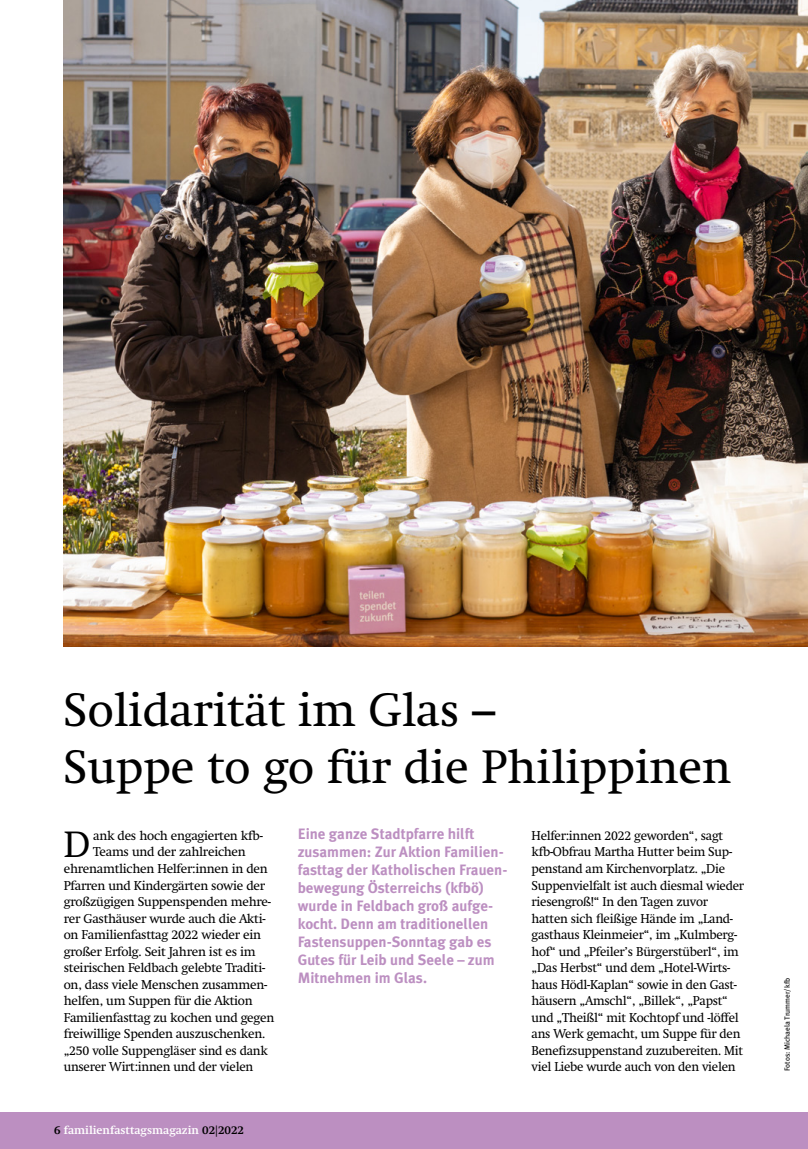
<style>
.page{position:relative;width:808px;height:1149px;background:#fff}
.page>*{position:absolute;margin:0;border:0;box-sizing:border-box;transform-origin:0 0}
._06_ZwiTi{font:46.5px/57px "Swift";color:#000}
.t1{font:36.3px "Swift";color:#000}
.t2{font:700 15px/18px "Meta Plus";color:#bc8fc1}
.t3{font:12.75px/16.5px "Swift";letter-spacing:-.02em;color:#000}
._06_ZwiTi-2{font:700 11.25px "Swift";color:#fff}
.t4{font:7.5px "Meta Plus Lining";color:#000}
.s1{color:#000}
</style>
<div class="page">
<div style="left:0;top:1112px;width:808px;height:36px;background:#bc8fc1"></div>
<img style="left:64px;top:0;width:744px;height:646px">
<p class="_06_ZwiTi" style="left:63px;top:682px;width:669px">Solidarität im Glas –<br>Suppe to go für die Philippinen</p>
<p class="t2" style="left:298px;top:824px;width:211px">Eine ganze Stadtpfarre hilft zusammen: Zur Aktion Familien&shy;fasttag der Katholischen Frauen&shy;bewegung Österreichs (kfbö) wurde in Feldbach groß aufge&shy;kocht. Denn am traditionellen<br>Fastensuppen-Sonntag gab es<br>Gutes für Leib und Seele – zum<br>Mitnehmen im Glas.</p>
<p class="t3" style="left:531px;top:827px;width:214px">Helfer:innen 2022 geworden“, sagt kfb-Obfrau Martha Hutter beim Sup&shy;penstand am Kirchenvorplatz. „Die Suppenvielfalt ist auch diesmal wieder riesengroß!“ In den Tagen zuvor hatten sich fleißige Hände im „Land&shy;gasthaus Kleinmeier“, im „Kulmberg&shy;hof“ und „Pfeiler’s Bürgerstüberl“, im „Das Herbst“ und dem „Hotel-Wirts&shy;haus Hödl-Kaplan“ sowie in den Gast&shy;häusern „Amschl“, „Billek“, „Papst“ und „Theißl“ mit Kochtopf und -löffel ans Werk gemacht, um Suppe für den Benefizsuppenstand zuzubereiten. Mit viel Liebe wurde auch von den vielen</p>
<p class="t1" style="left:64px;top:822px;width:28px">D</p>
<p class="t3" style="left:93px;top:827px;width:171px">ank des hoch engagierten kfb-</p>
<p class="t3" style="left:93px;top:843px;width:154px">Teams und der zahlreichen</p>
<p class="t3" style="left:64px;top:860px;width:205px">ehrenamtlichen Helfer:innen in den</p>
<p class="t3" style="left:64px;top:876px;width:203px">Pfarren und Kindergärten sowie der</p>
<p class="t3" style="left:64px;top:893px;width:209px">großzügigen Suppenspenden mehre-</p>
<p class="t3" style="left:64px;top:909px;width:203px">rer Gasthäuser wurde auch die Akti-</p>
<p class="t3" style="left:64px;top:926px;width:199px">on Familienfasttag 2022 wieder ein</p>
<p class="t3" style="left:64px;top:942px;width:193px">großer Erfolg. Seit Jahren ist es im</p>
<p class="t3" style="left:64px;top:959px;width:203px">steirischen Feldbach gelebte Traditi-</p>
<p class="t3" style="left:64px;top:975px;width:205px">on, dass viele Menschen zusammen-</p>
<p class="t3" style="left:64px;top:992px;width:190px">helfen, um Suppen für die Aktion</p>
<p class="t3" style="left:64px;top:1008px;width:212px">Familienfasttag zu kochen und gegen</p>
<p class="t3" style="left:64px;top:1025px;width:203px">freiwillige Spenden auszuschenken.</p>
<p class="t3" style="left:64px;top:1041px;width:205px">„250 volle Suppengläser sind es dank</p>
<p class="t3" style="left:64px;top:1058px;width:191px">unserer Wirt:innen und der vielen</p>
<p class="_06_ZwiTi-2" style="left:54px;top:1123px;width:192px"><span class="s1">6</span> familienfasttagsmagazin <span class="s1">02|2022</span></p>
<p class="t4" style="left:783px;top:1070px;width:95px;rotate:-90deg">Fotos: Michaela Trummer/kfb</p>
</div>
